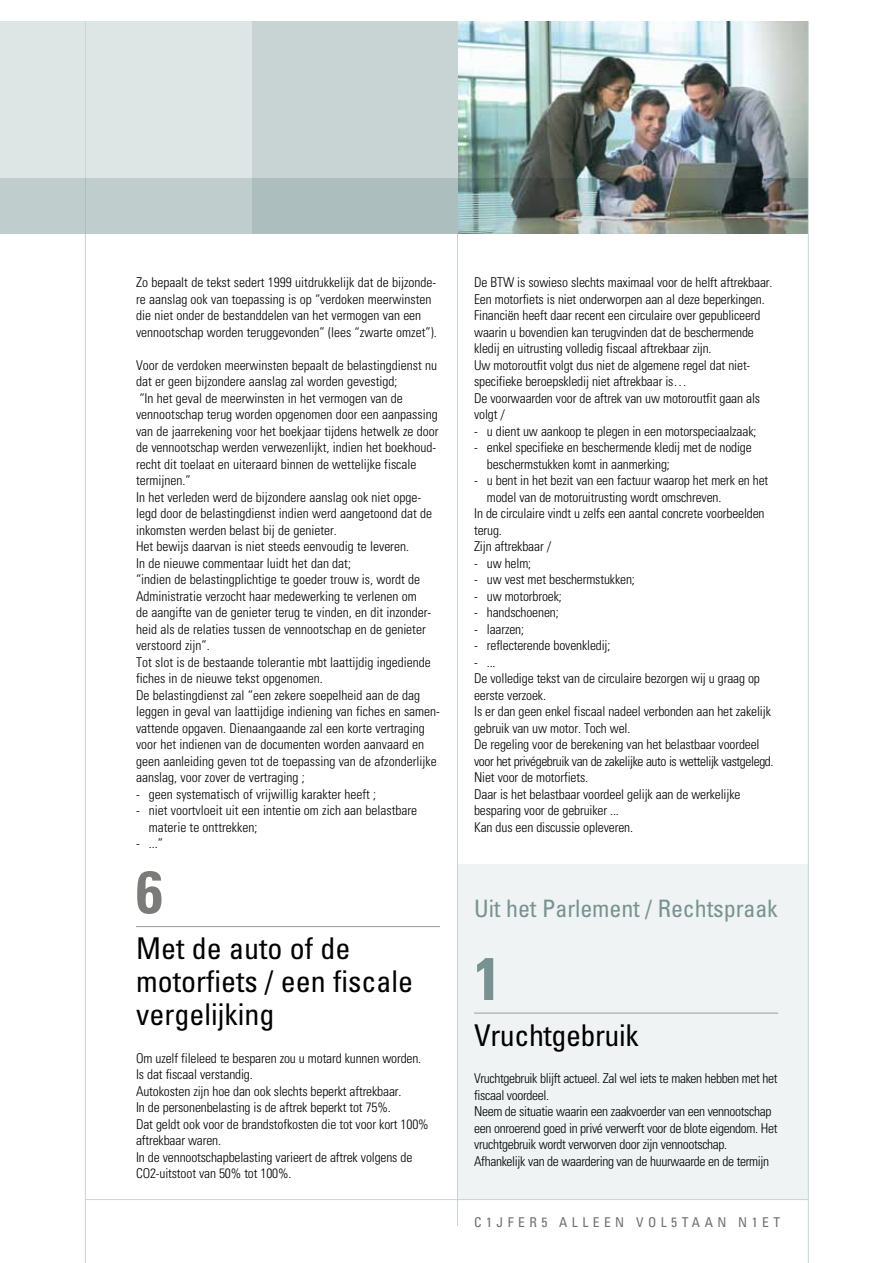
<style>
.page{position:relative;width:893px;height:1263px;background:#fff}
.page>*{position:absolute;margin:0;border:0;box-sizing:border-box;transform-origin:0 0}
.t1{font:700 condensed 60px "Univers";color:#7b7b7a}
.t2{font:700 condensed 60px "Univers";color:#789291}
.t3{font:condensed 30px/33px "Univers";color:#000}
.t4{font:condensed 24px "Univers";letter-spacing:-.005em;color:#789291}
.t5{font:300 condensed 13.5px/16.5px "Univers";letter-spacing:-.01em;color:#000}
.t6{font:condensed 13.5px "Univers";letter-spacing:.33em;color:#6f6f6e}
</style>
<div class="page">
<div style="left:457px;top:865px;width:352px;height:335px;background:#eff3f3"></div>
<div style="left:0;top:21px;width:489px;height:213px;background:#dde5e5"></div>
<img style="left:458px;top:21px;width:349px;height:158px">
<hr style="left:136px;top:926px;width:304px;height:1px;background:#9c9d9d">
<hr style="left:474px;top:1013px;width:304px;height:1px;background:#9c9d9d">
<hr style="left:457px;top:21px;width:1px;height:1205px;background:#c8d4d4">
<hr style="left:85px;top:1199px;width:723px;height:1px;background:#c8d4d4">
<hr style="left:85px;top:21px;width:1px;height:1242px;background:#c8d4d4">
<hr style="left:808px;top:21px;width:1px;height:1242px;background:#c8d4d4">
<div style="left:252px;top:21px;width:204px;height:213px;background:#c8d4d4"></div>
<img style="left:0;top:179px;width:808px;height:55px">
<p class="t5" style="left:136px;top:274px;width:302px">Zo bepaalt de tekst sedert 1999 uitdrukkelijk dat de bijzonde&shy;re aanslag ook van toepassing is op “verdoken meerwinsten die niet onder de bestanddelen van het vermogen van een vennootschap worden teruggevonden” (lees “zwarte omzet”).</p>
<p class="t5" style="left:136px;top:357px;width:305px">Voor de verdoken meerwinsten bepaalt de belastingdienst nu dat er geen bijzondere aanslag zal worden gevestigd;<br>“In het geval de meerwinsten in het vermogen van de vennootschap terug worden opgenomen door een aanpassing van de jaarrekening voor het boekjaar tijdens hetwelk ze door de vennootschap werden verwezenlijkt, indien het boekhoud&shy;recht dit toelaat en uiteraard binnen de wettelijke fiscale termijnen.”<br>In het verleden werd de bijzondere aanslag ook niet opge&shy;legd door de belastingdienst indien werd aangetoond dat de inkomsten werden belast bij de genieter.<br>Het bewijs daarvan is niet steeds eenvoudig te leveren.<br>In de nieuwe commentaar luidt het dan dat;<br>“indien de belastingplichtige te goeder trouw is, wordt de Administratie verzocht haar medewerking te verlenen om<br>de aangifte van de genieter terug te vinden, en dit inzonder&shy;heid als de relaties tussen de vennootschap en de genieter verstoord zijn”.<br>Tot slot is de bestaande tolerantie mbt laattijdig ingediende fiches in de nieuwe tekst opgenomen.<br>De belastingdienst zal “een zekere soepelheid aan de dag leggen in geval van laattijdige indiening van fiches en samen&shy;vattende opgaven. Dienaangaande zal een korte vertraging voor het indienen van de documenten worden aanvaard en geen aanleiding geven tot de toepassing van de afzonderlijke aanslag, voor zover de vertraging ;</p>
<p class="t5" style="left:136px;top:785px;width:242px">- geen systematisch of vrijwillig karakter heeft ;</p>
<p class="t5" style="left:149px;top:802px;width:270px;text-indent:-13px">- niet voortvloeit uit een intentie om zich aan belastbare materie te onttrekken;</p>
<p class="t5" style="left:136px;top:835px;width:28px">- ...”</p>
<h1 class="t1" style="left:136px;top:855px;width:28px">6</h1>
<h2 class="t3" style="left:136px;top:931px;width:278px">Met de auto of de motorfiets / een fiscale vergelijking</h2>
<p class="t5" style="left:136px;top:1050px;width:294px">Om uzelf fileleed te besparen zou u motard kunnen worden.<br>Is dat fiscaal verstandig.<br>Autokosten zijn hoe dan ook slechts beperkt aftrekbaar.<br>In de personenbelasting is de aftrek beperkt tot 75%.<br>Dat geldt ook voor de brandstofkosten die tot voor kort 100% aftrekbaar waren.<br>In de vennootschapbelasting varieert de aftrek volgens de CO2-uitstoot van 50% tot 100%.</p>
<p class="t5" style="left:474px;top:274px;width:300px">De BTW is sowieso slechts maximaal voor de helft aftrekbaar.<br>Een motorfiets is niet onderworpen aan al deze beperkingen.<br>Financiën heeft daar recent een circulaire over gepubliceerd waarin u bovendien kan terugvinden dat de beschermende kledij en uitrusting volledig fiscaal aftrekbaar zijn.<br>Uw motoroutfit volgt dus niet de algemene regel dat niet&shy;specifieke beroepskledij niet aftrekbaar is…<br>De voorwaarden voor de aftrek van uw motoroutfit gaan als volgt /</p>
<p class="t5" style="left:474px;top:423px;width:284px">- u dient uw aankoop te plegen in een motorspeciaalzaak;</p>
<p class="t5" style="left:487px;top:439px;width:266px;text-indent:-13px">- enkel specifieke en beschermende kledij met de nodige beschermstukken komt in aanmerking;</p>
<p class="t5" style="left:474px;top:472px;width:296px">- u bent in het bezit van een factuur waarop het merk en het</p>
<p class="t5" style="left:487px;top:489px;width:236px">model van de motoruitrusting wordt omschreven.</p>
<p class="t5" style="left:474px;top:505px;width:292px">In de circulaire vindt u zelfs een aantal concrete voorbeelden</p>
<p class="t5" style="left:474px;top:522px;width:29px">terug.</p>
<p class="t5" style="left:474px;top:538px;width:79px">Zijn aftrekbaar /</p>
<p class="t5" style="left:474px;top:555px;width:59px">- uw helm;</p>
<p class="t5" style="left:474px;top:571px;width:162px">- uw vest met beschermstukken;</p>
<p class="t5" style="left:474px;top:588px;width:89px">- uw motorbroek;</p>
<p class="t5" style="left:474px;top:604px;width:86px">- handschoenen;</p>
<p class="t5" style="left:474px;top:621px;width:52px">- laarzen;</p>
<p class="t5" style="left:474px;top:637px;width:138px">- reflecterende bovenkledij;</p>
<p class="t5" style="left:474px;top:654px;width:301px">- ...<br>De volledige tekst van de circulaire bezorgen wij u graag op eerste verzoek.<br>Is er dan geen enkel fiscaal nadeel verbonden aan het zakelijk gebruik van uw motor. Toch wel.<br>De regeling voor de berekening van het belastbaar voordeel voor het privégebruik van de zakelijke auto is wettelijk vastgelegd.<br>Niet voor de motorfiets.<br>Daar is het belastbaar voordeel gelijk aan de werkelijke besparing voor de gebruiker ...<br>Kan dus een discussie opleveren.</p>
<h3 class="t4" style="left:474px;top:893px;width:305px">Uit het Parlement / Rechtspraak</h3>
<h1 class="t2" style="left:474px;top:942px;width:28px">1</h1>
<h2 class="t3" style="left:474px;top:1018px;width:166px">Vruchtgebruik</h2>
<p class="t5" style="left:474px;top:1070px;width:305px">Vruchtgebruik blijft actueel. Zal wel iets te maken hebben met het fiscaal voordeel.<br>Neem de situatie waarin een zaakvoerder van een vennootschap een onroerend goed in privé verwerft voor de blote eigendom. Het vruchtgebruik wordt verworven door zijn vennootschap.<br>Afhankelijk van de waardering van de huurwaarde en de termijn</p>
<p class="t6" style="left:474px;top:1214px;width:308px">C1jfEr5 allee n vol5taan n1e t</p>
</div>
